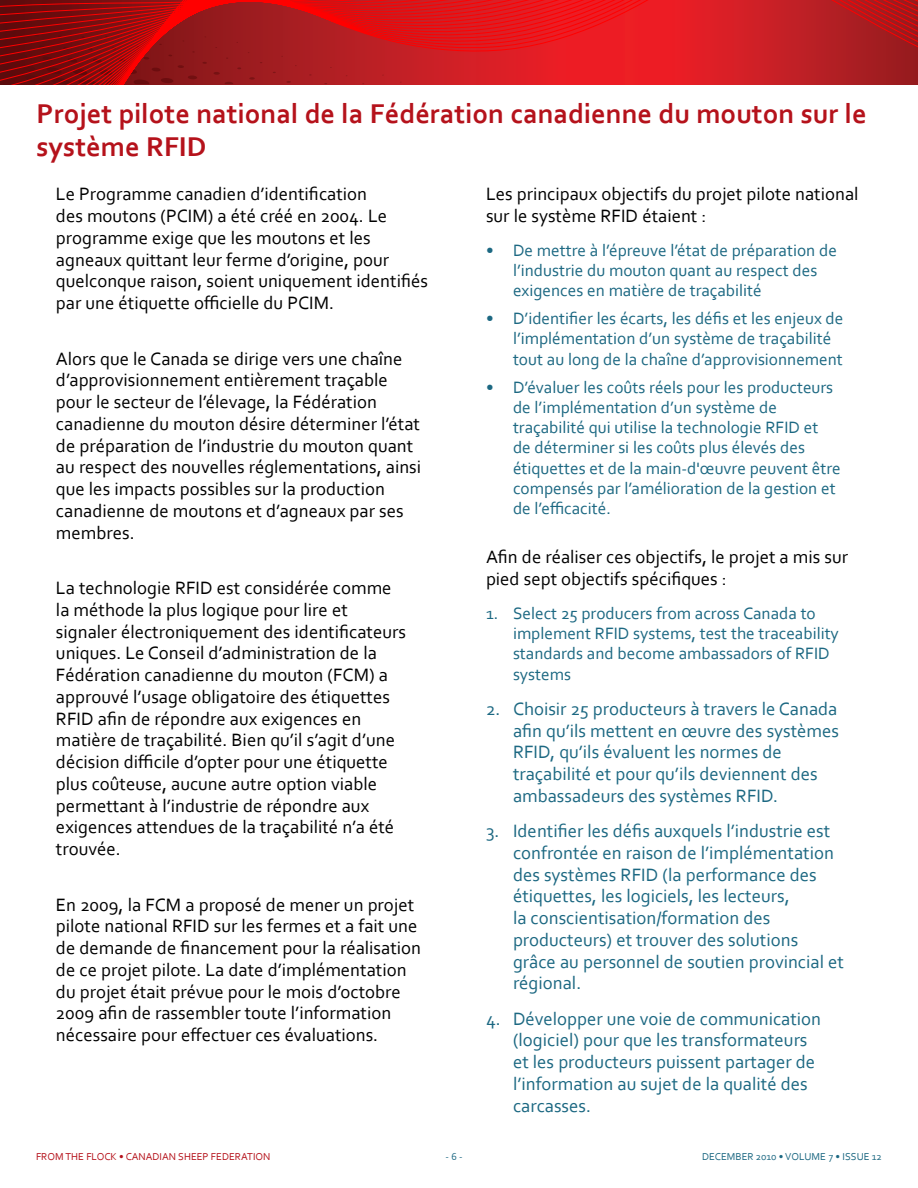
<style>
.page{position:relative;width:918px;height:1188px;background:#fff}
.page>*{position:absolute;margin:0;border:0;box-sizing:border-box;transform-origin:0 0}
.t1{font:700 28.5px/33px "Corbel";color:#b5121b}
.t2{font:18.75px/21.8px "Corbel";color:#000}
.t3{font:18.75px/21.8px "Corbel";color:#1c6882}
.t4{font:17.25px/20.2px "Corbel";color:#1c6882}
.t5{font:10.5px "Corbel";color:#b5121b}
.t6{font:10.5px "Corbel";color:#1c6882}
</style>
<div class="page">
<svg style="left:0;top:0;width:918px;height:84px"></svg>
<h1 class="t1" style="left:37px;top:97px;width:832px">Projet pilote national de la Fédération canadienne du mouton sur le système RFID</h1>
<p class="t2" style="left:486px;top:183px;width:374px">Les principaux objectifs du projet pilote national sur le système RFID étaient :</p>
<p class="t4" style="left:513px;top:240px;width:325px;text-indent:-27px">• De mettre à l’épreuve l’état de préparation de l’industrie du mouton quant au respect des exigences en matière de traçabilité</p>
<p class="t4" style="left:513px;top:308px;width:332px;text-indent:-27px">• D’identifier les écarts, les défis et les enjeux de l’implémentation d’un système de traçabilité tout au long de la chaîne d’approvisionnement</p>
<p class="t4" style="left:513px;top:376px;width:329px;text-indent:-27px">• D’évaluer les coûts réels pour les producteurs de l’implémentation d’un système de traçabilité qui utilise la technologie RFID et<br>de déterminer si les coûts plus élevés des étiquettes et de la main-d'œuvre peuvent être compensés par l’amélioration de la gestion et de l’efficacité.</p>
<p class="t2" style="left:486px;top:546px;width:364px">Afin de réaliser ces objectifs, le projet a mis sur pied sept objectifs spécifiques :</p>
<p class="t4" style="left:513px;top:603px;width:327px;text-indent:-27px">1. Select 25 producers from across Canada to implement RFID systems, test the traceability standards and become ambassadors of RFID systems</p>
<p class="t3" style="left:513px;top:697px;width:328px;text-indent:-27px">2. Choisir 25 producteurs à travers le Canada afin qu’ils mettent en œuvre des systèmes RFID, qu’ils évaluent les normes de traçabilité et pour qu’ils deviennent des ambassadeurs des systèmes RFID.</p>
<p class="t3" style="left:513px;top:820px;width:333px;text-indent:-27px">3. Identifier les défis auxquels l’industrie est confrontée en raison de l’implémentation des systèmes RFID (la performance des étiquettes, les logiciels, les lecteurs,<br>la conscientisation/formation des producteurs) et trouver des solutions grâce au personnel de soutien provincial et régional.</p>
<p class="t3" style="left:513px;top:1007px;width:310px;text-indent:-27px">4. Développer une voie de communication (logiciel) pour que les transformateurs et les producteurs puissent partager de l’information au sujet de la qualité des carcasses.</p>
<p class="t2" style="left:56px;top:183px;width:374px">Le Programme canadien d’identification<br>des moutons (PCIM) a été créé en 2004. Le programme exige que les moutons et les agneaux quittant leur ferme d’origine, pour quelconque raison, soient uniquement identifiés par une étiquette officielle du PCIM.</p>
<p class="t2" style="left:56px;top:347px;width:367px">Alors que le Canada se dirige vers une chaîne d’approvisionnement entièrement traçable pour le secteur de l’élevage, la Fédération canadienne du mouton désire déterminer l’état de préparation de l’industrie du mouton quant au respect des nouvelles réglementations, ainsi que les impacts possibles sur la production canadienne de moutons et d’agneaux par ses membres.</p>
<p class="t2" style="left:56px;top:577px;width:351px">La technologie RFID est considérée comme la méthode la plus logique pour lire et signaler électroniquement des identificateurs uniques. Le Conseil d’administration de la Fédération canadienne du mouton (FCM) a approuvé l’usage obligatoire des étiquettes RFID afin de répondre aux exigences en matière de traçabilité. Bien qu’il s’agit d’une décision difficile d’opter pour une étiquette plus coûteuse, aucune autre option viable permettant à l’industrie de répondre aux exigences attendues de la traçabilité n’a été trouvée.</p>
<p class="t2" style="left:56px;top:893px;width:367px">En 2009, la FCM a proposé de mener un projet pilote national RFID sur les fermes et a fait une de demande de financement pour la réalisation de ce projet pilote. La date d’implémentation du projet était prévue pour le mois d’octobre 2009 afin de rassembler toute l’information nécessaire pour effectuer ces évaluations.</p>
<p class="t5" style="left:36px;top:1150px;width:236px">FROM THE FLOCK • CANADIAN SHEEP FEDERATION</p>
<p class="t6" style="left:446px;top:1150px;width:19px">- 6 -</p>
<p class="t6" style="left:702px;top:1150px;width:181px">DECEMBER 2010 • VOLUME 7 • ISSUE 12</p>
</div>
